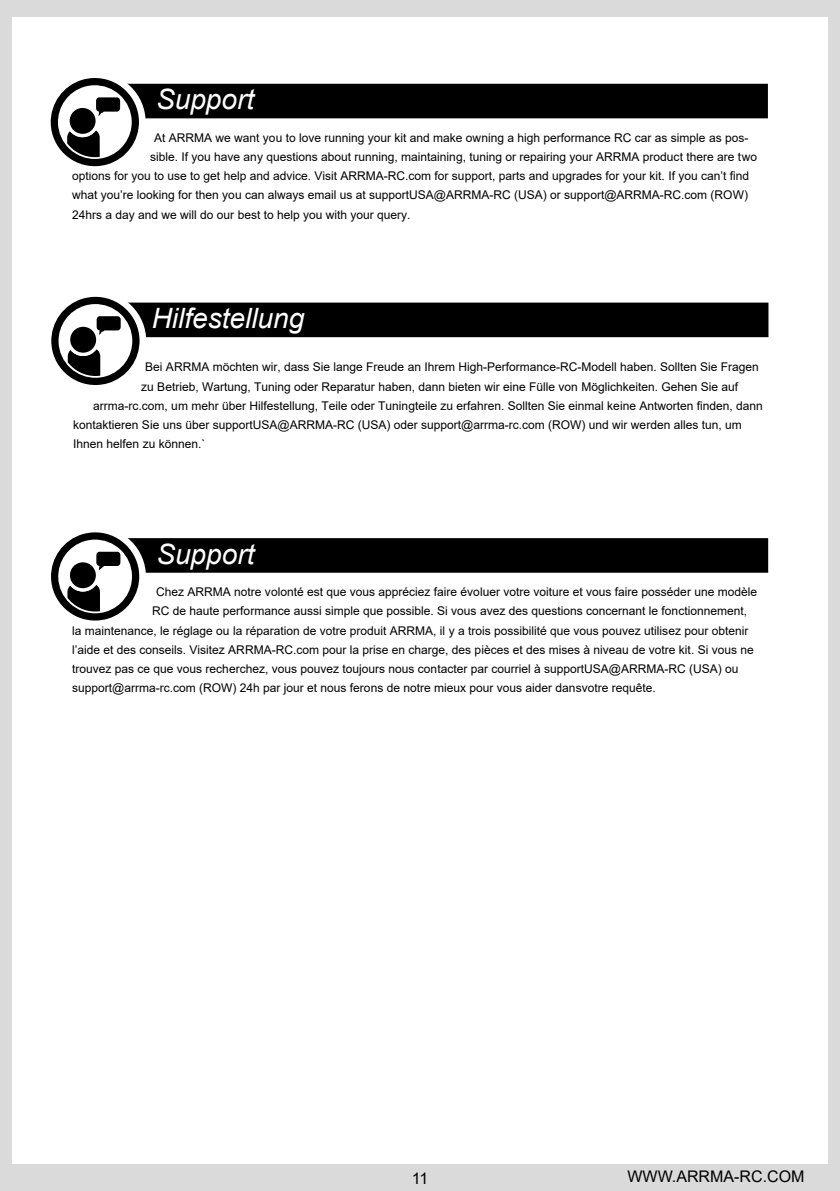
<style>
.page{position:relative;width:840px;height:1191px;background:#fff}
.page>*{position:absolute;margin:0;border:0;box-sizing:border-box;transform-origin:0 0}
.t1{font:italic 28px "Arial";color:#fff}
.t2{font:16px "Arial";color:#000}
.t3{font:12px "Arial";color:#000}
</style>
<div class="page">
<div style="left:0;top:0;width:839px;height:1191px;background:#dadada"></div>
<div style="left:12px;top:17px;width:815px;height:1146px;background:#fff"></div>
<svg style="left:50px;top:78px;width:717px;height:88px"></svg>
<svg style="left:51px;top:532px;width:716px;height:89px"></svg>
<div style="left:70px;top:562px;width:26px;height:26px;background:#000;border-radius:50%"></div>
<div style="left:96px;top:552px;width:24px;height:14px;background:#000;border-radius:3px"></div>
<svg style="left:51px;top:296px;width:717px;height:89px"></svg>
<h1 class="t1" style="left:156px;top:81px;width:100px">Support</h1>
<p class="t3" style="left:154px;top:129px;width:595px">At ARRMA we want you to love running your kit and make owning a high performance RC car as simple as pos-</p>
<p class="t3" style="left:150px;top:149px;width:608px">sible. If you have any questions about running, maintaining, tuning or repairing your ARRMA product there are two</p>
<p class="t3" style="left:72px;top:168px;width:678px">options for you to use to get help and advice. Visit ARRMA-RC.com for support, parts and upgrades for your kit. If you can’t find</p>
<p class="t3" style="left:72px;top:187px;width:677px">what you’re looking for then you can always email us at supportUSA@ARRMA-RC (USA) or support@ARRMA-RC.com (ROW)</p>
<p class="t3" style="left:72px;top:206px;width:340px">24hrs a day and we will do our best to help you with your query.</p>
<h1 class="t1" style="left:151px;top:300px;width:154px">Hilfestellung</h1>
<p class="t3" style="left:145px;top:359px;width:615px">Bei ARRMA möchten wir, dass Sie lange Freude an Ihrem High-Performance-RC-Modell haben. Sollten Sie Fragen</p>
<p class="t3" style="left:141px;top:378px;width:598px">zu Betrieb, Wartung, Tuning oder Reparatur haben, dann bieten wir eine Fülle von Möglichkeiten. Gehen Sie auf</p>
<p class="t3" style="left:93px;top:397px;width:670px">arrma-rc.com, um mehr über Hilfestellung, Teile oder Tuningteile zu erfahren. Sollten Sie einmal keine Antworten finden, dann</p>
<p class="t3" style="left:73px;top:416px;width:669px">kontaktieren Sie uns über supportUSA@ARRMA-RC (USA) oder support@arrma-rc.com (ROW) und wir werden alles tun, um</p>
<p class="t3" style="left:73px;top:436px;width:134px">Ihnen helfen zu können.`</p>
<h1 class="t1" style="left:156px;top:536px;width:100px">Support</h1>
<p class="t3" style="left:156px;top:584px;width:602px">Chez ARRMA notre volonté est que vous appréciez faire évoluer votre voiture et vous faire posséder une modèle</p>
<p class="t3" style="left:152px;top:603px;width:596px">RC de haute performance aussi simple que possible. Si vous avez des questions concernant le fonctionnement,</p>
<p class="t3" style="left:72px;top:622px;width:677px">la maintenance, le réglage ou la réparation de votre produit ARRMA, il y a trois possibilité que vous pouvez utilisez pour obtenir</p>
<p class="t3" style="left:72px;top:641px;width:682px">l’aide et des conseils. Visitez ARRMA-RC.com pour la prise en charge, des pièces et des mises à niveau de votre kit. Si vous ne</p>
<p class="t3" style="left:72px;top:660px;width:667px">trouvez pas ce que vous recherchez, vous pouvez toujours nous contacter par courriel à supportUSA@ARRMA-RC (USA) ou</p>
<p class="t3" style="left:72px;top:680px;width:585px">support@arrma-rc.com (ROW) 24h par jour et nous ferons de notre mieux pour vous aider dansvotre requête.</p>
<h2 class="t2" style="left:411px;top:1167px;width:18px">11</h2>
<h2 class="t2" style="left:627px;top:1165px;width:178px">WWW.ARRMA-RC.COM</h2>
</div>
